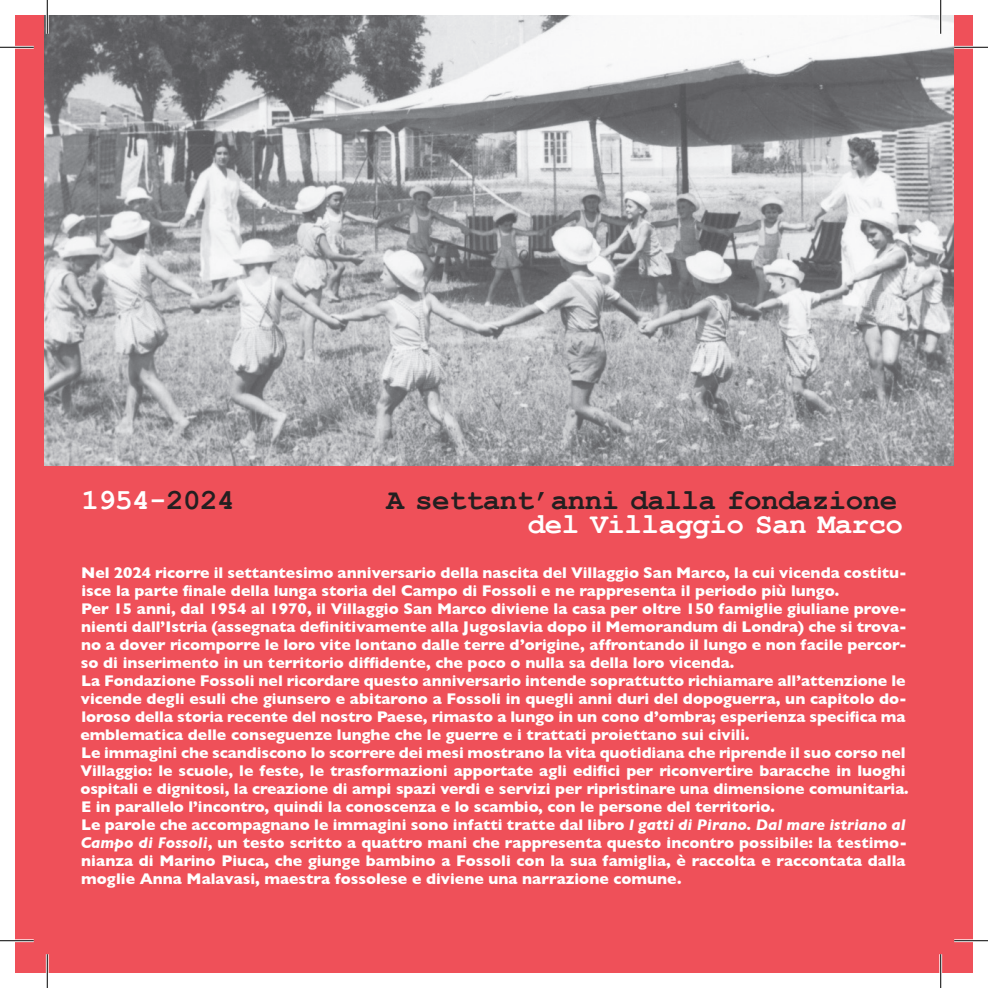
<style>
.page{position:relative;width:988px;height:988px;background:#fff}
.page>*{position:absolute;margin:0;border:0;box-sizing:border-box;transform-origin:0 0}
.t1{font:700 29.25px "Courier New";letter-spacing:-.02em;color:#fff}
.t2{font:700 29.25px "Courier New";letter-spacing:-.02em;color:#231f20}
.t3{font:700 15.75px/18px "Gill Sans";color:#fff}
.s1{color:#231f20}
.s2{font-style:italic}
</style>
<div class="page">
<div style="left:15px;top:15px;width:957px;height:957px;background:#ef5059"></div>
<img style="left:45px;top:15px;width:908px;height:450px">
<hr style="left:0;top:46px;width:34px;height:3px;background:#fff">
<hr style="left:954px;top:46px;width:33px;height:3px;background:#fff">
<hr style="left:0;top:939px;width:34px;height:3px;background:#fff">
<hr style="left:954px;top:939px;width:33px;height:3px;background:#fff">
<hr style="left:46px;top:0;width:3px;height:34px;background:#fff">
<hr style="left:46px;top:954px;width:3px;height:33px;background:#fff">
<hr style="left:939px;top:0;width:3px;height:34px;background:#fff">
<hr style="left:939px;top:954px;width:3px;height:33px;background:#fff">
<hr style="left:0;top:47px;width:34px;height:1px;background:#000">
<hr style="left:954px;top:47px;width:33px;height:1px;background:#000">
<hr style="left:0;top:940px;width:34px;height:1px;background:#000">
<hr style="left:954px;top:940px;width:33px;height:1px;background:#000">
<hr style="left:47px;top:0;width:1px;height:34px;background:#000">
<hr style="left:47px;top:954px;width:1px;height:33px;background:#000">
<hr style="left:940px;top:0;width:1px;height:34px;background:#000">
<hr style="left:940px;top:954px;width:1px;height:33px;background:#000">
<h1 class="t1" style="left:81px;top:481px;width:155px">1954-<span class="s1">2024</span></h1>
<h1 class="t2" style="left:386px;top:481px;width:512px">A settant’anni dalla fondazione</h1>
<h1 class="t1" style="left:528px;top:506px;width:376px">del Villaggio San Marco</h1>
<p class="t3" style="left:80px;top:563px;width:829px">Nel 2024 ricorre il settantesimo anniversario della nascita del Villaggio San Marco, la cui vicenda costitu&shy;isce la parte finale della lunga storia del Campo di Fossoli e ne rappresenta il periodo più lungo.<br>Per 15 anni, dal 1954 al 1970, il Villaggio San Marco diviene la casa per oltre 150 famiglie giuliane prove&shy;nienti dall’Istria (assegnata definitivamente alla Jugoslavia dopo il Memorandum di Londra) che si trova&shy;no a dover ricomporre le loro vite lontano dalle terre d’origine, affrontando il lungo e non facile percor&shy;so di inserimento in un territorio diffidente, che poco o nulla sa della loro vicenda.<br>La Fondazione Fossoli nel ricordare questo anniversario intende soprattutto richiamare all’attenzione le vicende degli esuli che giunsero e abitarono a Fossoli in quegli anni duri del dopoguerra, un capitolo do&shy;loroso della storia recente del nostro Paese, rimasto a lungo in un cono d’ombra; esperienza specifica ma emblematica delle conseguenze lunghe che le guerre e i trattati proiettano sui civili.<br>Le immagini che scandiscono lo scorrere dei mesi mostrano la vita quotidiana che riprende il suo corso nel Villaggio: le scuole, le feste, le trasformazioni apportate agli edifici per riconvertire baracche in luoghi ospitali e dignitosi, la creazione di ampi spazi verdi e servizi per ripristinare una dimensione comunitaria.<br>E in parallelo l’incontro, quindi la conoscenza e lo scambio, con le persone del territorio.<br>Le parole che accompagnano le immagini sono infatti tratte dal libro <span class="s2">I gatti di Pirano. Dal mare istriano al Campo di Fossoli</span>, un testo scritto a quattro mani che rappresenta questo incontro possibile: la testimo&shy;nianza di Marino Piuca, che giunge bambino a Fossoli con la sua famiglia, è raccolta e raccontata dalla moglie Anna Malavasi, maestra fossolese e diviene una narrazione comune.</p>
</div>
